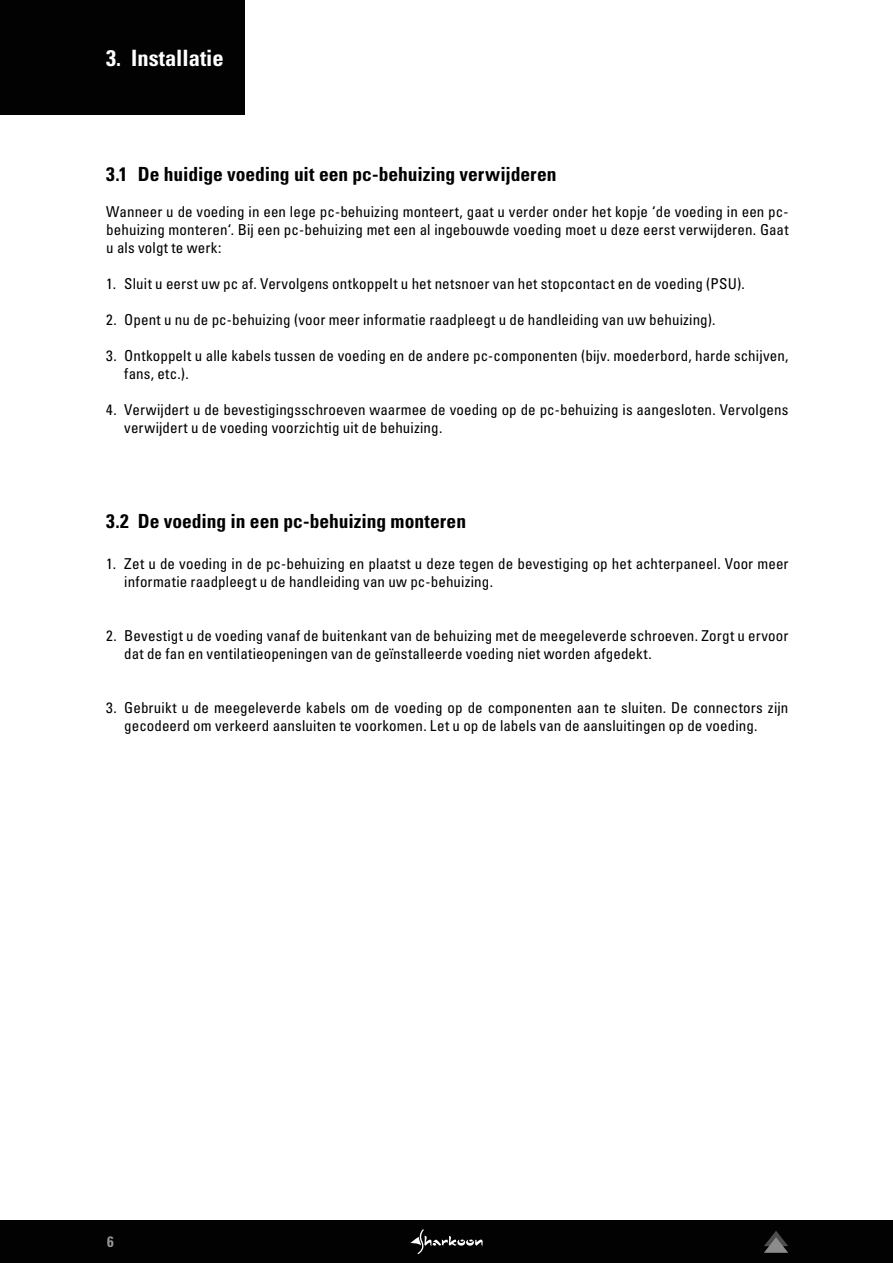
<style>
.page{position:relative;width:893px;height:1263px;background:#fff}
.page>*{position:absolute;margin:0;border:0;box-sizing:border-box;transform-origin:0 0}
.t1{font:22.5px "Univers LTCYR 67 Bold Cond";color:#fff}
.t2{font:19.5px "Univers LTCYR 67 Bold Cond";color:#000}
.t3{font:condensed 15px/18px "Univers LTCYR 57";letter-spacing:.005em;color:#000}
.t4{font:15px "Univers LTCYR 67 Bold Cond";color:#d9d9d9}
</style>
<div class="page">
<div style="left:0;top:1220px;width:893px;height:43px;background:#020203"></div>
<svg style="left:410px;top:1229px;width:73px;height:25px"></svg>
<svg style="left:764px;top:1231px;width:24px;height:22px"></svg>
<div style="left:0;top:0;width:245px;height:115px;background:#020203"></div>
<h1 class="t1" style="left:106px;top:44px;width:119px">3. Installatie</h1>
<h2 class="t2" style="left:106px;top:162px;width:452px">3.1 De huidige voeding uit een pc-behuizing verwijderen</h2>
<p class="t3" style="left:106px;top:202px;width:684px;text-align:justify">Wanneer u de voeding in een lege pc-behuizing monteert, gaat u verder onder het kopje ‘de voeding in een pc&shy;behuizing monteren‘. Bij een pc-behuizing met een al ingebouwde voeding moet u deze eerst verwijderen. Gaat u als volgt te werk:</p>
<p class="t3" style="left:106px;top:274px;width:640px">1. Sluit u eerst uw pc af. Vervolgens ontkoppelt u het netsnoer van het stopcontact en de voeding (PSU).</p>
<p class="t3" style="left:106px;top:310px;width:611px">2. Opent u nu de pc-behuizing (voor meer informatie raadpleegt u de handleiding van uw behuizing).</p>
<p class="t3" style="left:124px;top:346px;width:666px;text-indent:-18px">3. Ontkoppelt u alle kabels tussen de voeding en de andere pc-componenten (bijv. moederbord, harde schijven, fans, etc.).</p>
<p class="t3" style="left:124px;top:400px;width:666px;text-indent:-18px">4. Verwijdert u de bevestigingsschroeven waarmee de voeding op de pc-behuizing is aangesloten. Vervolgens verwijdert u de voeding voorzichtig uit de behuizing.</p>
<h2 class="t2" style="left:106px;top:509px;width:361px">3.2 De voeding in een pc-behuizing monteren</h2>
<p class="t3" style="left:124px;top:555px;width:666px;text-indent:-18px">1. Zet u de voeding in de pc-behuizing en plaatst u deze tegen de bevestiging op het achterpaneel. Voor meer informatie raadpleegt u de handleiding van uw pc-behuizing.</p>
<p class="t3" style="left:124px;top:627px;width:666px;text-indent:-18px">2. Bevestigt u de voeding vanaf de buitenkant van de behuizing met de meegeleverde schroeven. Zorgt u ervoor dat de fan en ventilatieopeningen van de geïnstalleerde voeding niet worden afgedekt.</p>
<p class="t3" style="left:124px;top:699px;width:666px;text-indent:-18px">3. Gebruikt u de meegeleverde kabels om de voeding op de componenten aan te sluiten. De connectors zijn gecodeerd om verkeerd aansluiten te voorkomen. Let u op de labels van de aansluitingen op de voeding.</p>
<p class="t4" style="left:107px;top:1232px;width:8px">6</p>
</div>
